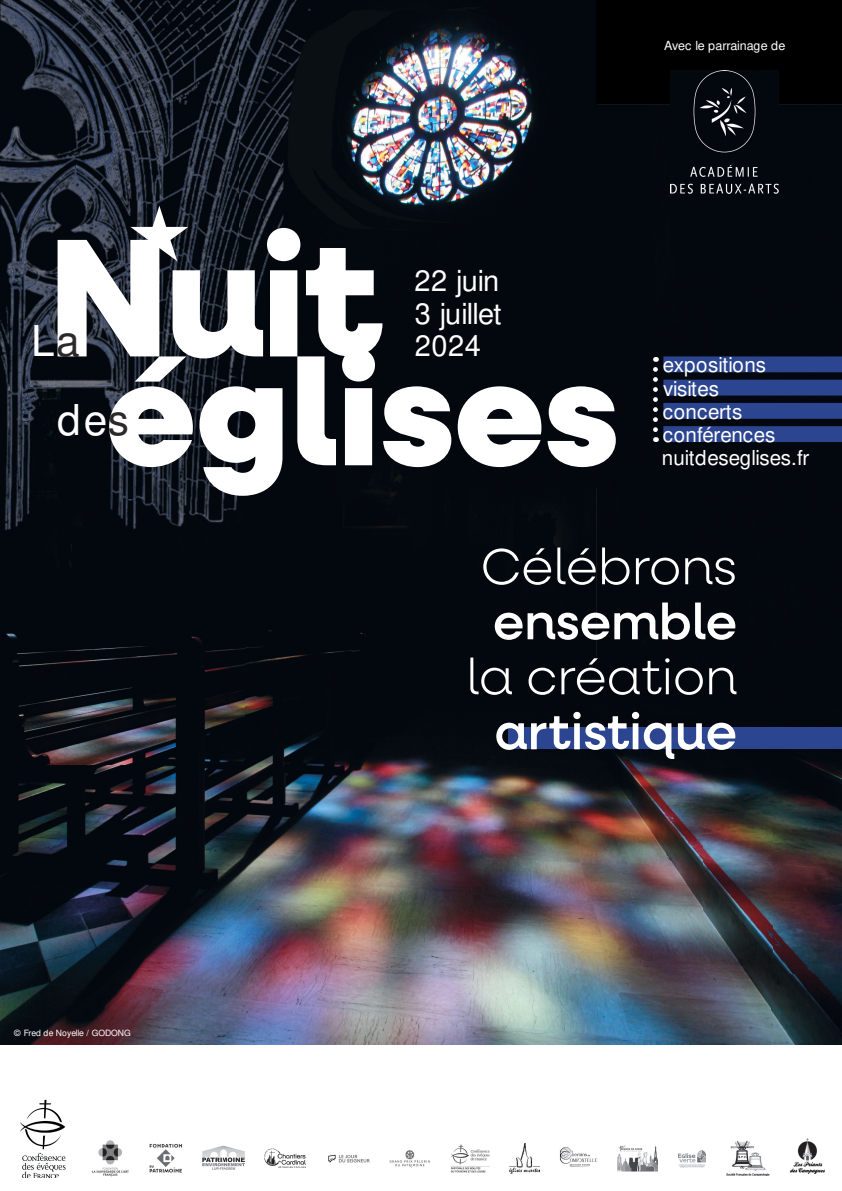
<style>
.page{position:relative;width:842px;height:1191px;background:#fff}
.page>*{position:absolute;margin:0;border:0;box-sizing:border-box;transform-origin:0 0}
.t1{font:800 168.9px "Neulis Neue";color:#fff}
.t2{font:900 151.1px "Neulis Neue";color:#fff}
.t3{font:67.9px "Scala Pro";color:#fff}
.t4{font:300 51px "Neulis Neue";color:#fff}
.t5{font:500 51px "Neulis Neue";color:#fff}
.t6{font:300 42.5px "Helvetica Neue";color:#fff}
.t7{font:300 29px/32.5px "Helvetica Neue";letter-spacing:-.02em;color:#fff;text-align:justify}
.t8{font:300 20.6px "Helvetica Neue";color:#fff}
.t9{font:300 20.6px "Helvetica Neue";letter-spacing:.02em;color:#fff}
.t10{font:300 20.6px "Helvetica Neue";letter-spacing:-.02em;color:#fff}
.t11{font:300 12.6px "Helvetica Neue";letter-spacing:-.015em;color:#fff}
.t12{font:300 8.6px "Helvetica Neue";letter-spacing:-.01em;color:#fff}
.s1{color:#2b292a}
</style>
<div class="page">
<img style="left:377px;top:0;width:219px;height:487px">
<div style="left:596px;top:0;width:246px;height:104px;background:#000001"></div>
<img style="left:596px;top:104px;width:106px;height:940px">
<img style="left:772px;top:104px;width:70px;height:940px">
<img style="left:702px;top:193px;width:70px;height:851px">
<img style="left:351px;top:487px;width:246px;height:557px">
<img style="left:0;top:535px;width:351px;height:509px">
<img style="left:0;top:0;width:377px;height:535px">
<svg style="left:653px;top:356px;width:189px;height:86px;background:#22346a"></svg>
<div style="left:508px;top:727px;width:334px;height:22px;background:#2c4590"></div>
<img style="left:671px;top:71px;width:107px;height:122px">
<img style="left:92px;top:1140px;width:37px;height:37px">
<img style="left:20px;top:1099px;width:46px;height:79px">
<img style="left:150px;top:1143px;width:32px;height:30px">
<img style="left:264px;top:1148px;width:42px;height:20px">
<img style="left:328px;top:1154px;width:41px;height:9px">
<img style="left:389px;top:1150px;width:41px;height:17px">
<img style="left:510px;top:1143px;width:29px;height:30px">
<img style="left:678px;top:1150px;width:28px;height:18px">
<img style="left:790px;top:1138px;width:35px;height:35px">
<img style="left:451px;top:1144px;width:39px;height:28px">
<img style="left:560px;top:1147px;width:37px;height:20px">
<img style="left:726px;top:1141px;width:44px;height:34px">
<img style="left:618px;top:1145px;width:39px;height:26px">
<img style="left:203px;top:1145px;width:41px;height:25px">
<svg style="left:135px;top:356px;width:51px;height:25px"></svg>
<p class="t11" style="left:664px;top:41px;width:123px">Avec le parrainage de</p>
<h3 class="t3" style="left:128px;top:194px;width:63px">★</h3>
<h1 class="t1" style="left:47px;top:225px;width:337px">Nuit</h1>
<h3 class="t7" style="left:414px;top:267px;width:89px">22 juin 3 juillet 2024</h3>
<h3 class="t6" style="left:31px;top:325px;width:50px">L<span class="s1">a</span></h3>
<h2 class="t2" style="left:106px;top:347px;width:514px">eglises</h2>
<h3 class="t6" style="left:57px;top:404px;width:73px">de<span class="s1">s</span></h3>
<p class="t8" style="left:663px;top:357px;width:105px">expositions</p>
<p class="t10" style="left:663px;top:380px;width:57px">visites</p>
<p class="t9" style="left:663px;top:403px;width:81px">concerts</p>
<p class="t8" style="left:663px;top:427px;width:114px">conférences</p>
<p class="t8" style="left:662px;top:450px;width:149px">nuitdeseglises.fr</p>
<p class="t12" style="left:14px;top:1030px;width:118px">© Fred de Noyelle / GODONG</p>
<h3 class="t4" style="left:481px;top:544px;width:258px">Célébrons</h3>
<h3 class="t5" style="left:493px;top:599px;width:245px">ensemble</h3>
<h3 class="t4" style="left:466px;top:654px;width:272px">la création</h3>
<h3 class="t5" style="left:494px;top:709px;width:244px">artistique</h3>
</div>
